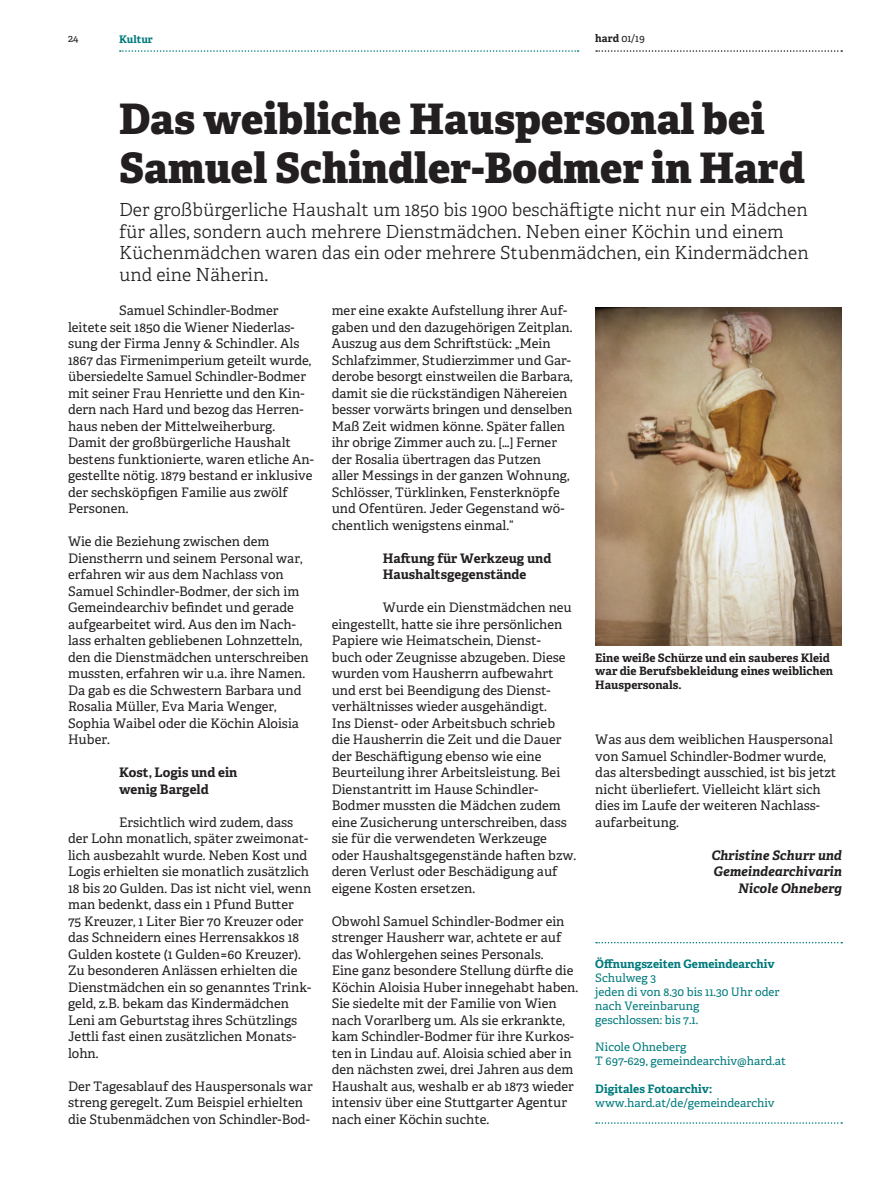
<style>
.page{position:relative;width:893px;height:1191px;background:#fff}
.page>*{position:absolute;margin:0;border:0;box-sizing:border-box;transform-origin:0 0}
.t1{font:800 42px/49.5px "Adelle";color:#231f20}
.t2{font:300 18px/21.6px "Adelle";color:#231f20}
.t3{font:13.2px/16.5px "Adelle";color:#231f20}
.t4{font:700 13.2px/16.5px "Adelle";color:#231f20}
.t5{font:italic 700 13.2px/16.5px "Adelle";color:#231f20;text-align:right}
.t6{font:11.7px/14px "Adelle";color:#007a7c}
.t7{font:700 11.7px/13.5px "Adelle";color:#231f20}
.t8{font:700 11.7px "Adelle";color:#007a7c}
.t9{font:10.5px "Adelle";color:#231f20}
.t10{font:700 10.5px "Adelle";color:#007a7c}
.s1{font-weight:700}
</style>
<div class="page">
<svg style="left:120px;top:50px;width:459px;height:2px"></svg>
<svg style="left:596px;top:50px;width:246px;height:2px"></svg>
<svg style="left:596px;top:942px;width:246px;height:1px"></svg>
<svg style="left:596px;top:1122px;width:246px;height:1px"></svg>
<img style="left:595px;top:308px;width:247px;height:337px">
<p class="t9" style="left:68px;top:32px;width:12px">24</p>
<p class="t10" style="left:119px;top:32px;width:35px">Kultur</p>
<p class="t9" style="left:595px;top:32px;width:51px"><span class="s1">hard</span> 01/19</p>
<h1 class="t1" style="left:119px;top:94px;width:687px">Das weibliche Hauspersonal bei<br>Samuel Schindler-Bodmer in Hard</h1>
<p class="t2" style="left:119px;top:199px;width:691px">Der großbürgerliche Haushalt um 1850 bis 1900 beschäftigte nicht nur ein Mädchen für alles, sondern auch mehrere Dienstmädchen. Neben einer Köchin und einem Küchenmädchen waren das ein oder mehrere Stubenmädchen, ein Kindermädchen und eine Näherin.</p>
<p class="t3" style="left:68px;top:302px;width:247px;text-indent:51px">Samuel Schindler-Bodmer leitete seit 1850 die Wiener Niederlas&shy;sung der Firma Jenny &amp; Schindler. Als 1867 das Firmenimperium geteilt wurde, übersiedelte Samuel Schindler-Bodmer mit seiner Frau Henriette und den Kin&shy;dern nach Hard und bezog das Herren&shy;haus neben der Mittelweiherburg.<br>Damit der großbürgerliche Haushalt bestens funktionierte, waren etliche An&shy;gestellte nötig. 1879 bestand er inklusive der sechsköpfigen Familie aus zwölf Personen.</p>
<p class="t3" style="left:68px;top:533px;width:242px">Wie die Beziehung zwischen dem Dienstherrn und seinem Personal war, erfahren wir aus dem Nachlass von Samuel Schindler-Bodmer, der sich im Gemeindearchiv befindet und gerade aufgearbeitet wird. Aus den im Nach&shy;lass erhalten gebliebenen Lohnzetteln, den die Dienstmädchen unterschreiben mussten, erfahren wir u.a. ihre Namen.<br>Da gab es die Schwestern Barbara und Rosalia Müller, Eva Maria Wenger, Sophia Waibel oder die Köchin Aloisia Huber.</p>
<p class="t4" style="left:119px;top:764px;width:120px">Kost, Logis und ein wenig Bargeld</p>
<p class="t3" style="left:68px;top:814px;width:245px;text-indent:51px">Ersichtlich wird zudem, dass der Lohn monatlich, später zweimonat&shy;lich ausbezahlt wurde. Neben Kost und Logis erhielten sie monatlich zusätzlich 18 bis 20 Gulden. Das ist nicht viel, wenn man bedenkt, dass ein 1 Pfund Butter<br>75 Kreuzer, 1 Liter Bier 70 Kreuzer oder das Schneidern eines Herrensakkos 18<br>Gulden kostete (1 Gulden=60 Kreuzer).<br>Zu besonderen Anlässen erhielten die Dienstmädchen ein so genanntes Trink&shy;geld, z.B. bekam das Kindermädchen Leni am Geburtstag ihres Schützlings Jettli fast einen zusätzlichen Monats&shy;lohn.</p>
<p class="t3" style="left:68px;top:1078px;width:246px">Der Tagesablauf des Hauspersonals war streng geregelt. Zum Beispiel erhielten die Stubenmädchen von Schindler-Bod-</p>
<p class="t3" style="left:332px;top:302px;width:243px">mer eine exakte Aufstellung ihrer Auf&shy;gaben und den dazugehörigen Zeitplan.<br>Auszug aus dem Schriftstück: „Mein Schlafzimmer, Studierzimmer und Gar&shy;derobe besorgt einstweilen die Barbara, damit sie die rückständigen Nähereien besser vorwärts bringen und denselben Maß Zeit widmen könne. Später fallen ihr obrige Zimmer auch zu. […] Ferner der Rosalia übertragen das Putzen<br>aller Messings in der ganzen Wohnung, Schlösser, Türklinken, Fensterknöpfe und Ofentüren. Jeder Gegenstand wö&shy;chentlich wenigstens einmal.“</p>
<p class="t4" style="left:383px;top:550px;width:170px">Haftung für Werkzeug und<br>Haushaltsgegenstände</p>
<p class="t3" style="left:332px;top:599px;width:246px;text-indent:51px">Wurde ein Dienstmädchen neu eingestellt, hatte sie ihre persönlichen Papiere wie Heimatschein, Dienst-<br>buch oder Zeugnisse abzugeben. Diese wurden vom Hausherrn aufbewahrt und erst bei Beendigung des Dienst&shy;verhältnisses wieder ausgehändigt.<br>Ins Dienst- oder Arbeitsbuch schrieb die Hausherrin die Zeit und die Dauer der Beschäftigung ebenso wie eine Beurteilung ihrer Arbeitsleistung. Bei Dienstantritt im Hause Schindler-Bodmer mussten die Mädchen zudem eine Zusicherung unterschreiben, dass sie für die verwendeten Werkzeuge oder Haushaltsgegenstände haften bzw. deren Verlust oder Beschädigung auf eigene Kosten ersetzen.</p>
<p class="t3" style="left:332px;top:913px;width:248px">Obwohl Samuel Schindler-Bodmer ein strenger Hausherr war, achtete er auf das Wohlergehen seines Personals.<br>Eine ganz besondere Stellung dürfte die Köchin Aloisia Huber innegehabt haben.<br>Sie siedelte mit der Familie von Wien nach Vorarlberg um. Als sie erkrankte, kam Schindler-Bodmer für ihre Kurkos&shy;ten in Lindau auf. Aloisia schied aber in den nächsten zwei, drei Jahren aus dem Haushalt aus, weshalb er ab 1873 wieder intensiv über eine Stuttgarter Agentur nach einer Köchin suchte.</p>
<p class="t7" style="left:595px;top:651px;width:239px">Eine weiße Schürze und ein sauberes Kleid war die Berufsbekleidung eines weiblichen<br>Hauspersonals.</p>
<p class="t3" style="left:595px;top:731px;width:242px">Was aus dem weiblichen Hauspersonal von Samuel Schindler-Bodmer wurde, das altersbedingt ausschied, ist bis jetzt nicht überliefert. Vielleicht klärt sich dies im Laufe der weiteren Nachlass&shy;aufarbeitung.</p>
<p class="t5" style="left:711px;top:847px;width:132px">Christine Schurr und<br>Gemeindearchivarin<br>Nicole Ohneberg</p>
<p class="t8" style="left:595px;top:956px;width:181px">Öffnungszeiten Gemeindearchiv</p>
<p class="t6" style="left:595px;top:970px;width:186px">Schulweg 3<br>jeden di von 8.30 bis 11.30 Uhr oder nach Vereinbarung<br>geschlossen: bis 7.1.</p>
<p class="t6" style="left:595px;top:1040px;width:192px">Nicole Ohneberg<br>T 697-629, gemeindearchiv@hard.at</p>
<p class="t8" style="left:595px;top:1081px;width:118px">Digitales Fotoarchiv:</p>
<p class="t6" style="left:595px;top:1096px;width:181px">www.hard.at/de/gemeindearchiv</p>
</div>
